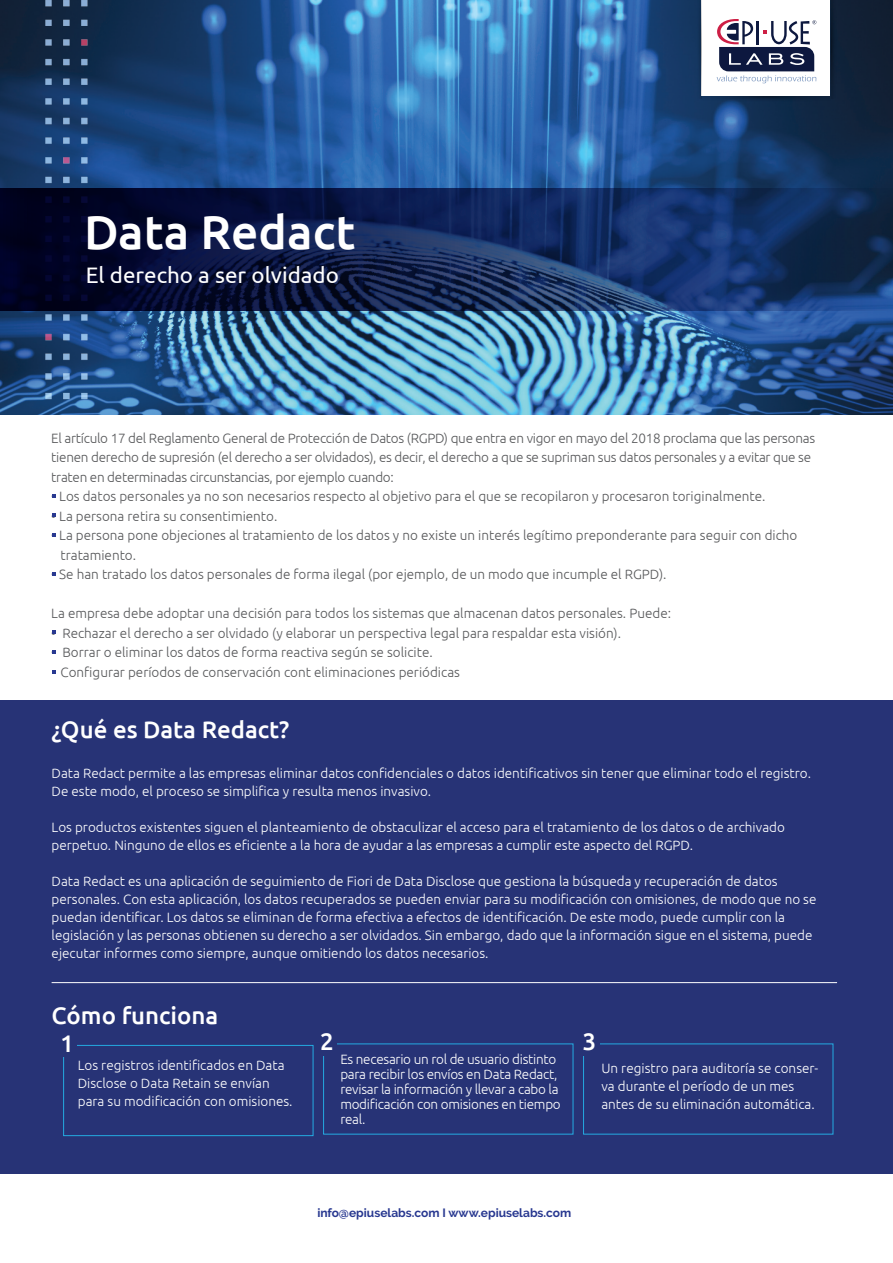
<style>
.page{position:relative;width:893px;height:1263px;background:#fff}
.page>*{position:absolute;margin:0;border:0;box-sizing:border-box;transform-origin:0 0}
.t1{font:500 47.85px "Ubuntu";color:#fff}
.t2{font:500 24px "Ubuntu";color:#fff}
.t3{font:22.35px "Ubuntu";color:#fff}
.t4{font:300 13.5px/18px "Ubuntu";color:#fff}
.t5{font:300 13.5px/19.5px "Ubuntu";color:#57585a}
.t6{font:300 13.5px/19.5px "Ubuntu";letter-spacing:-.02em;color:#57585a}
.t7{font:300 13.5px/15px "Ubuntu";letter-spacing:-.02em;color:#fff}
.t8{font:700 12px "Raleway";color:#283890}
</style>
<div class="page">
<img style="left:0;top:0;width:893px;height:414px">
<img style="left:33px;top:0;width:64px;height:406px">
<div style="left:702px;top:1px;width:128px;height:95px;background:#fff"></div>
<svg style="left:717px;top:19px;width:99px;height:64px"></svg>
<svg style="left:702px;top:97px;width:128px;height:6px"></svg>
<div style="left:831px;top:0;width:5px;height:99px;background:#0d1e33"></div>
<div style="left:696px;top:0;width:5px;height:99px;background:#13345c"></div>
<svg style="left:0;top:189px;width:893px;height:121px;background:#0f224f"></svg>
<svg style="left:52px;top:650px;width:3px;height:4px"></svg>
<div style="left:0;top:700px;width:893px;height:474px;background:#273376"></div>
<div style="left:63px;top:1045px;width:250px;height:91px;border:1px solid #24aae1"></div>
<div style="left:323px;top:1043px;width:250px;height:91px;border:1px solid #24aae1"></div>
<div style="left:583px;top:1043px;width:250px;height:91px;border:1px solid #24aae1"></div>
<div style="left:56px;top:1035px;width:21px;height:22px;background:#273376"></div>
<div style="left:315px;top:1034px;width:22px;height:21px;background:#273376"></div>
<div style="left:578px;top:1034px;width:22px;height:21px;background:#273376"></div>
<hr style="left:52px;top:982px;width:785px;height:1px;background:#fff">
<h1 class="t1" style="left:84px;top:201px;width:273px">Data Redact</h1>
<h3 class="t3" style="left:86px;top:262px;width:255px">El derecho a ser olvidado</h3>
<p class="t6" style="left:51px;top:428px;width:765px">El artículo 17 del Reglamento General de Protección de Datos (RGPD) que entra en vigor en mayo del 2018 proclama que las personas tienen derecho de supresión (el derecho a ser olvidados), es decir, el derecho a que se supriman sus datos personales y a evitar que se traten en determinadas circunstancias, por ejemplo cuando:</p>
<p class="t5" style="left:51px;top:486px;width:716px">• Los datos personales ya no son necesarios respecto al objetivo para el que se recopilaron y procesaron toriginalmente.</p>
<p class="t5" style="left:51px;top:506px;width:228px">• La persona retira su consentimiento.</p>
<p class="t5" style="left:61px;top:525px;width:738px;text-indent:-9px">• La persona pone objeciones al tratamiento de los datos y no existe un interés legítimo preponderante para seguir con dicho tratamiento.</p>
<p class="t5" style="left:51px;top:564px;width:617px">• Se han tratado los datos personales de forma ilegal (por ejemplo, de un modo que incumple el RGPD).</p>
<p class="t5" style="left:51px;top:603px;width:621px">La empresa debe adoptar una decisión para todos los sistemas que almacenan datos personales. Puede:</p>
<p class="t5" style="left:51px;top:623px;width:571px">• Rechazar el derecho a ser olvidado (y elaborar un perspectiva legal para respaldar esta visión).</p>
<p class="t5" style="left:61px;top:642px;width:401px;text-indent:-9px">• Borrar o eliminar los datos de forma reactiva según se solicite.<br>Configurar períodos de conservación cont eliminaciones periódicas</p>
<h2 class="t2" style="left:52px;top:714px;width:239px">¿Qué es Data Redact?</h2>
<p class="t4" style="left:52px;top:764px;width:761px">Data Redact permite a las empresas eliminar datos confidenciales o datos identificativos sin tener que eliminar todo el registro.<br>De este modo, el proceso se simplifica y resulta menos invasivo.</p>
<p class="t4" style="left:52px;top:818px;width:735px">Los productos existentes siguen el planteamiento de obstaculizar el acceso para el tratamiento de los datos o de archivado perpetuo. Ninguno de ellos es eficiente a la hora de ayudar a las empresas a cumplir este aspecto del RGPD.</p>
<p class="t4" style="left:52px;top:872px;width:766px">Data Redact es una aplicación de seguimiento de Fiori de Data Disclose que gestiona la búsqueda y recuperación de datos personales. Con esta aplicación, los datos recuperados se pueden enviar para su modificación con omisiones, de modo que no se puedan identificar. Los datos se eliminan de forma efectiva a efectos de identificación. De este modo, puede cumplir con la legislación y las personas obtienen su derecho a ser olvidados. Sin embargo, dado que la información sigue en el sistema, puede ejecutar informes como siempre, aunque omitiendo los datos necesarios.</p>
<h2 class="t2" style="left:52px;top:1000px;width:168px">Cómo funciona</h2>
<p class="t4" style="left:78px;top:1056px;width:216px">Los registros identificados en Data<br>Disclose o Data Retain se envían para su modificación con omisiones.</p>
<p class="t7" style="left:340px;top:1051px;width:222px">Es necesario un rol de usuario distinto para recibir los envíos en Data Redact, revisar la información y llevar a cabo la modificación con omisiones en tiempo real.</p>
<p class="t4" style="left:601px;top:1059px;width:218px">Un registro para auditoría se conser&shy;va durante el período de un mes antes de su eliminación automática.</p>
<h2 class="t2" style="left:60px;top:1028px;width:15px">1</h2>
<h2 class="t2" style="left:320px;top:1026px;width:15px">2</h2>
<h2 class="t2" style="left:582px;top:1026px;width:15px">3</h2>
<p class="t8" style="left:317px;top:1206px;width:256px">info@epiuselabs.com I www.epiuselabs.com</p>
</div>
